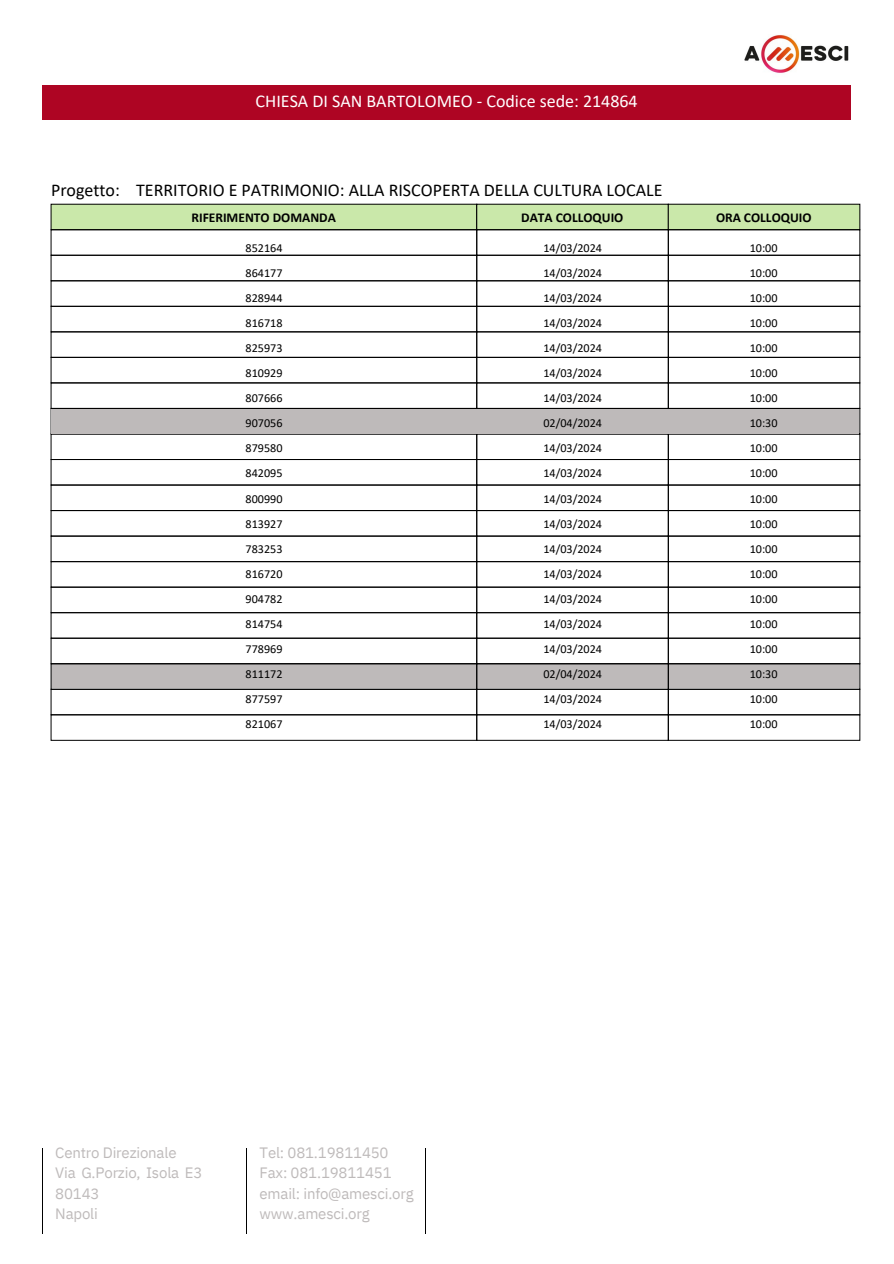
<style>
.page{position:relative;width:894px;height:1264px;background:#fff}
.page>*{position:absolute;margin:0;border:0;box-sizing:border-box;transform-origin:0 0}
.t1{font:18px "Calibri";color:#000}
.t2{font:18px "Calibri";color:#fff}
.t3{font:15px/20.2px "IBM Plex Sans";letter-spacing:-.01em;color:#bebaba}
.t4{font:700 13.5px "Calibri";color:#000}
.t5{font:12.15px/25px "Calibri";color:#000;text-align:justify}
</style>
<div class="page">
<img style="left:744px;top:35px;width:117px;height:631px">
<hr style="left:42px;top:1148px;width:1px;height:85px;background:#000">
<hr style="left:246px;top:1148px;width:1px;height:85px;background:#000">
<hr style="left:425px;top:1148px;width:1px;height:85px;background:#000">
<div style="left:43px;top:85px;width:807px;height:34px;background:#ae0523"></div>
<div style="left:52px;top:662px;width:806px;height:25px;background:#bebaba"></div>
<div style="left:51px;top:204px;width:425px;height:26px;background:#cae8aa"></div>
<div style="left:476px;top:204px;width:192px;height:26px;background:#cae8aa"></div>
<div style="left:668px;top:204px;width:191px;height:26px;background:#cae8aa"></div>
<div style="left:51px;top:229px;width:426px;height:26px;border:1px solid #000"></div>
<div style="left:476px;top:229px;width:192px;height:26px;border:1px solid #000"></div>
<div style="left:668px;top:229px;width:191px;height:26px;border:1px solid #000"></div>
<div style="left:51px;top:255px;width:426px;height:26px;border:1px solid #000"></div>
<div style="left:476px;top:255px;width:192px;height:26px;border:1px solid #000"></div>
<div style="left:668px;top:255px;width:191px;height:26px;border:1px solid #000"></div>
<div style="left:51px;top:280px;width:426px;height:26px;border:1px solid #000"></div>
<div style="left:476px;top:280px;width:192px;height:26px;border:1px solid #000"></div>
<div style="left:668px;top:280px;width:191px;height:26px;border:1px solid #000"></div>
<div style="left:51px;top:306px;width:426px;height:26px;border:1px solid #000"></div>
<div style="left:476px;top:306px;width:192px;height:26px;border:1px solid #000"></div>
<div style="left:668px;top:306px;width:191px;height:26px;border:1px solid #000"></div>
<div style="left:51px;top:357px;width:426px;height:26px;border:1px solid #000"></div>
<div style="left:476px;top:357px;width:192px;height:26px;border:1px solid #000"></div>
<div style="left:668px;top:357px;width:191px;height:26px;border:1px solid #000"></div>
<div style="left:51px;top:459px;width:426px;height:26px;border:1px solid #000"></div>
<div style="left:476px;top:459px;width:192px;height:26px;border:1px solid #000"></div>
<div style="left:668px;top:459px;width:191px;height:26px;border:1px solid #000"></div>
<div style="left:51px;top:485px;width:426px;height:26px;border:1px solid #000"></div>
<div style="left:476px;top:485px;width:192px;height:26px;border:1px solid #000"></div>
<div style="left:668px;top:485px;width:191px;height:26px;border:1px solid #000"></div>
<div style="left:51px;top:510px;width:426px;height:26px;border:1px solid #000"></div>
<div style="left:476px;top:510px;width:192px;height:26px;border:1px solid #000"></div>
<div style="left:668px;top:510px;width:191px;height:26px;border:1px solid #000"></div>
<div style="left:51px;top:536px;width:426px;height:26px;border:1px solid #000"></div>
<div style="left:476px;top:536px;width:192px;height:26px;border:1px solid #000"></div>
<div style="left:668px;top:536px;width:191px;height:26px;border:1px solid #000"></div>
<div style="left:51px;top:561px;width:426px;height:26px;border:1px solid #000"></div>
<div style="left:476px;top:561px;width:192px;height:26px;border:1px solid #000"></div>
<div style="left:668px;top:561px;width:191px;height:26px;border:1px solid #000"></div>
<div style="left:51px;top:587px;width:426px;height:26px;border:1px solid #000"></div>
<div style="left:476px;top:587px;width:192px;height:26px;border:1px solid #000"></div>
<div style="left:668px;top:587px;width:191px;height:26px;border:1px solid #000"></div>
<div style="left:51px;top:612px;width:426px;height:26px;border:1px solid #000"></div>
<div style="left:476px;top:612px;width:192px;height:26px;border:1px solid #000"></div>
<div style="left:668px;top:612px;width:191px;height:26px;border:1px solid #000"></div>
<div style="left:51px;top:638px;width:426px;height:26px;border:1px solid #000"></div>
<div style="left:476px;top:638px;width:192px;height:26px;border:1px solid #000"></div>
<div style="left:668px;top:638px;width:191px;height:26px;border:1px solid #000"></div>
<div style="left:51px;top:663px;width:426px;height:26px;border:1px solid #000"></div>
<div style="left:476px;top:663px;width:192px;height:26px;border:1px solid #000"></div>
<div style="left:668px;top:663px;width:191px;height:26px;border:1px solid #000"></div>
<div style="left:51px;top:689px;width:426px;height:26px;border:1px solid #000"></div>
<div style="left:476px;top:689px;width:192px;height:26px;border:1px solid #000"></div>
<div style="left:668px;top:689px;width:191px;height:26px;border:1px solid #000"></div>
<div style="left:51px;top:714px;width:426px;height:26px;border:1px solid #000"></div>
<div style="left:476px;top:714px;width:192px;height:26px;border:1px solid #000"></div>
<div style="left:668px;top:714px;width:191px;height:26px;border:1px solid #000"></div>
<div style="left:51px;top:408px;width:806px;height:25px;background:#bebaba"></div>
<h2 class="t2" style="left:255px;top:93px;width:383px">CHIESA DI SAN BARTOLOMEO - Codice sede: 214864</h2>
<h2 class="t1" style="left:51px;top:182px;width:70px">Progetto:</h2>
<h1 class="t1" style="left:136px;top:182px;width:527px">TERRITORIO E PATRIMONIO: ALLA RISCOPERTA DELLA CULTURA LOCALE</h1>
<p class="t4" style="left:191px;top:212px;width:146px">RIFERIMENTO DOMANDA</p>
<h4 class="t4" style="left:521px;top:212px;width:104px">DATA COLLOQUIO</h4>
<h4 class="t4" style="left:715px;top:212px;width:97px">ORA COLLOQUIO</h4>
<h4 class="t5" style="left:245px;top:236px;width:38px">852164<br>864177<br>828944<br>816718<br>825973<br>810929<br>807666<br>907056<br>879580<br>842095<br>800990<br>813927<br>783253<br>816720<br>904782<br>814754<br>778969<br>811172<br>877597<br>821067</h4>
<p class="t5" style="left:543px;top:236px;width:60px">14/03/2024<br>14/03/2024<br>14/03/2024<br>14/03/2024<br>14/03/2024<br>14/03/2024<br>14/03/2024<br>02/04/2024<br>14/03/2024<br>14/03/2024<br>14/03/2024<br>14/03/2024<br>14/03/2024<br>14/03/2024<br>14/03/2024<br>14/03/2024<br>14/03/2024<br>02/04/2024<br>14/03/2024<br>14/03/2024</p>
<p class="t5" style="left:749px;top:236px;width:29px">10:00<br>10:00<br>10:00<br>10:00<br>10:00<br>10:00<br>10:00<br>10:30<br>10:00<br>10:00<br>10:00<br>10:00<br>10:00<br>10:00<br>10:00<br>10:00<br>10:00<br>10:30<br>10:00<br>10:00</p>
<p class="t3" style="left:55px;top:1142px;width:148px">Centro Direzionale<br>Via G.Porzio, Isola E3<br>80143<br>Napoli</p>
<h3 class="t3" style="left:259px;top:1142px;width:155px">Tel: 081.19811450<br>Fax: 081.19811451 email: info@amesci.org www.amesci.org</h3>
</div>
